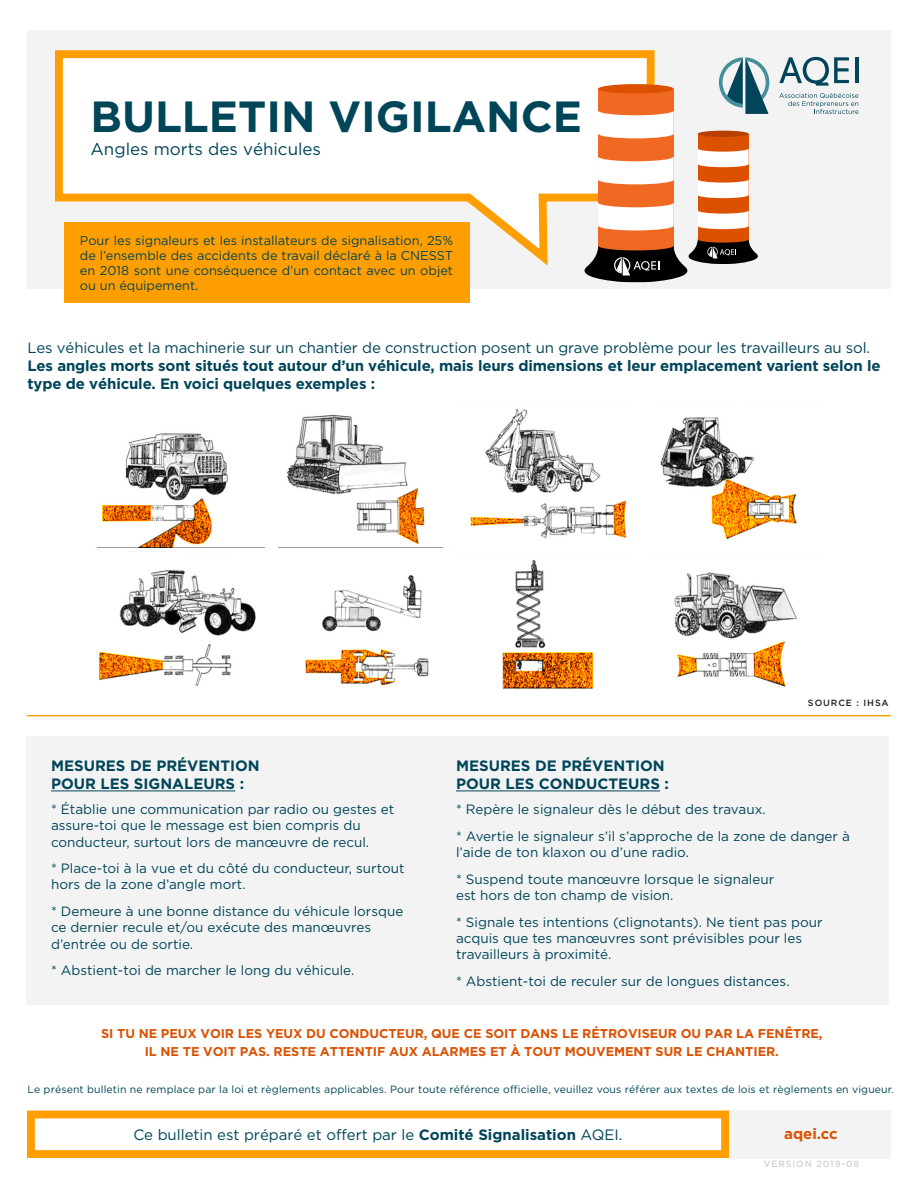
<style>
.page{position:relative;width:918px;height:1188px;background:#fff}
.page>*{position:absolute;margin:0;border:0;box-sizing:border-box;transform-origin:0 0}
.t1{font:700 43.65px "Gotham";color:#014559}
.t2{font:16.95px "Gotham";color:#014559}
.t3{font:700 15px/18px "Gotham";color:#004559}
.t4{font:15px "Gotham";letter-spacing:-.01em;color:#004559}
.t5{font:15px "Gotham";color:#014559}
.t6{font:700 15px "Gotham";color:#db5100}
.t7{font:13.5px/16.2px "Gotham";color:#004559}
.t8{font:12.75px/15px "Gotham";color:#004559;text-align:justify}
.t9{font:700 12.75px/18px "Gotham";letter-spacing:-.005em;color:#db5100;text-align:center}
.t10{font:10.5px "Gotham";letter-spacing:.01em;color:#004559}
.t11{font:500 9px "Gotham";letter-spacing:.1em;color:#d1d1d1}
.t12{font:500 9px "Gotham";letter-spacing:.1em;color:#231f20}
.s1{font-weight:700}
</style>
<div class="page">
<div style="left:26px;top:736px;width:863px;height:269px;background:#f3f3f3"></div>
<div style="left:27px;top:30px;width:864px;height:258px;background:#f3f3f3"></div>
<svg style="left:55px;top:50px;width:603px;height:216px"></svg>
<div style="left:598px;top:89px;width:76px;height:173px;background:#f06923"></div>
<div style="left:598px;top:84px;width:76px;height:10px;background:#db5100;border-radius:50%"></div>
<svg style="left:598px;top:111px;width:76px;height:27px"></svg>
<svg style="left:598px;top:157px;width:76px;height:27px"></svg>
<svg style="left:598px;top:203px;width:76px;height:27px"></svg>
<div style="left:698px;top:134px;width:51px;height:116px;background:#db5100"></div>
<div style="left:698px;top:131px;width:51px;height:6px;background:#b53f04;border-radius:50%"></div>
<svg style="left:698px;top:148px;width:51px;height:19px"></svg>
<svg style="left:698px;top:179px;width:51px;height:19px"></svg>
<svg style="left:698px;top:210px;width:51px;height:19px"></svg>
<hr style="left:855px;top:57px;width:3px;height:26px;background:#004559">
<svg style="left:779px;top:57px;width:70px;height:29px"></svg>
<svg style="left:719px;top:57px;width:50px;height:57px"></svg>
<svg style="left:779px;top:93px;width:79px;height:21px"></svg>
<svg style="left:574px;top:239px;width:184px;height:43px"></svg>
<hr style="left:27px;top:715px;width:864px;height:1px;background:#ff9e00">
<hr style="left:51px;top:791px;width:184px;height:1px;background:#004559">
<hr style="left:456px;top:791px;width:204px;height:1px;background:#004559">
<div style="left:64px;top:222px;width:406px;height:81px;background:#ff9e00"></div>
<div style="left:729px;top:1111px;width:162px;height:47px;background:#f3f3f3"></div>
<svg style="left:27px;top:1111px;width:702px;height:47px"></svg>
<img style="left:102px;top:414px;width:323px;height:133px">
<img style="left:99px;top:570px;width:330px;height:116px">
<img style="left:470px;top:408px;width:327px;height:131px">
<img style="left:502px;top:560px;width:295px;height:129px">
<div style="left:265px;top:395px;width:13px;height:307px;background:#fff"></div>
<div style="left:637px;top:395px;width:13px;height:306px;background:#fff"></div>
<svg style="left:103px;top:505px;width:37px;height:17px"></svg>
<svg style="left:140px;top:499px;width:72px;height:48px"></svg>
<svg style="left:397px;top:489px;width:27px;height:56px"></svg>
<svg style="left:471px;top:517px;width:52px;height:9px"></svg>
<svg style="left:614px;top:500px;width:12px;height:38px"></svg>
<svg style="left:711px;top:479px;width:85px;height:60px"></svg>
<svg style="left:676px;top:653px;width:21px;height:23px"></svg>
<svg style="left:754px;top:640px;width:31px;height:46px"></svg>
<svg style="left:503px;top:651px;width:90px;height:37px"></svg>
<svg style="left:305px;top:648px;width:90px;height:36px"></svg>
<svg style="left:100px;top:651px;width:63px;height:28px"></svg>
<h1 class="t1" style="left:91px;top:91px;width:493px">BULLETIN VIGILANCE</h1>
<p class="t2" style="left:91px;top:140px;width:232px">Angles morts des véhicules</p>
<p class="t8" style="left:80px;top:233px;width:375px">Pour les signaleurs et les installateurs de signalisation, 25% de l’ensemble des accidents de travail déclaré à la CNESST en 2018 sont une conséquence d’un contact avec un objet ou un équipement.</p>
<p class="t4" style="left:28px;top:339px;width:844px">Les véhicules et la machinerie sur un chantier de construction posent un grave problème pour les travailleurs au sol.</p>
<p class="t3" style="left:28px;top:356px;width:854px">Les angles morts sont situés tout autour d’un véhicule, mais leurs dimensions et leur emplacement varient selon le type de véhicule. En voici quelques exemples :</p>
<p class="t3" style="left:51px;top:756px;width:210px">MESURES DE PRÉVENTION<br>POUR LES SIGNALEURS :</p>
<p class="t7" style="left:51px;top:801px;width:345px">* Établie une communication par radio ou gestes et assure-toi que le message est bien compris du conducteur, surtout lors de manœuvre de recul.</p>
<p class="t7" style="left:51px;top:860px;width:355px">* Place-toi à la vue et du côté du conducteur, surtout hors de la zone d’angle mort.</p>
<p class="t7" style="left:51px;top:903px;width:354px">* Demeure à une bonne distance du véhicule lorsque ce dernier recule et/ou exécute des manœuvres d’entrée ou de sortie.</p>
<p class="t7" style="left:51px;top:962px;width:305px">* Abstient-toi de marcher le long du véhicule.</p>
<p class="t12" style="left:808px;top:698px;width:82px">SOURCE : IHSA</p>
<p class="t3" style="left:456px;top:756px;width:214px">MESURES DE PRÉVENTION<br>POUR LES CONDUCTEURS :</p>
<p class="t7" style="left:456px;top:796px;width:395px;line-height:26.7px">* Repère le signaleur dès le début des travaux.<br>* Avertie le signaleur s’il s’approche de la zone de danger à</p>
<p class="t7" style="left:456px;top:839px;width:320px;line-height:26.7px">l’aide de ton klaxon ou d’une radio.<br>* Suspend toute manœuvre lorsque le signaleur</p>
<p class="t7" style="left:456px;top:882px;width:368px;line-height:26.7px">est hors de ton champ de vision.<br>* Signale tes intentions (clignotants). Ne tient pas pour</p>
<p class="t7" style="left:456px;top:930px;width:348px">acquis que tes manœuvres sont prévisibles pour les travailleurs à proximité.</p>
<p class="t7" style="left:456px;top:973px;width:335px">* Abstient-toi de reculer sur de longues distances.</p>
<p class="t9" style="left:101px;top:1024px;width:723px">SI TU NE PEUX VOIR LES YEUX DU CONDUCTEUR, QUE CE SOIT DANS LE RÉTROVISEUR OU PAR LA FENÊTRE,<br>IL NE TE VOIT PAS. RESTE ATTENTIF AUX ALARMES ET À TOUT MOUVEMENT SUR LE CHANTIER.</p>
<p class="t10" style="left:28px;top:1083px;width:868px">Le présent bulletin ne remplace par la loi et règlements applicables. Pour toute référence officielle, veuillez vous référer aux textes de lois et règlements en vigueur.</p>
<p class="t5" style="left:133px;top:1126px;width:491px">Ce bulletin est préparé et offert par le <span class="s1">Comité Signalisation</span> AQEI.</p>
<p class="t6" style="left:784px;top:1125px;width:55px">aqei.cc</p>
<p class="t11" style="left:764px;top:1159px;width:97px">VERSION 2019-08</p>
</div>
